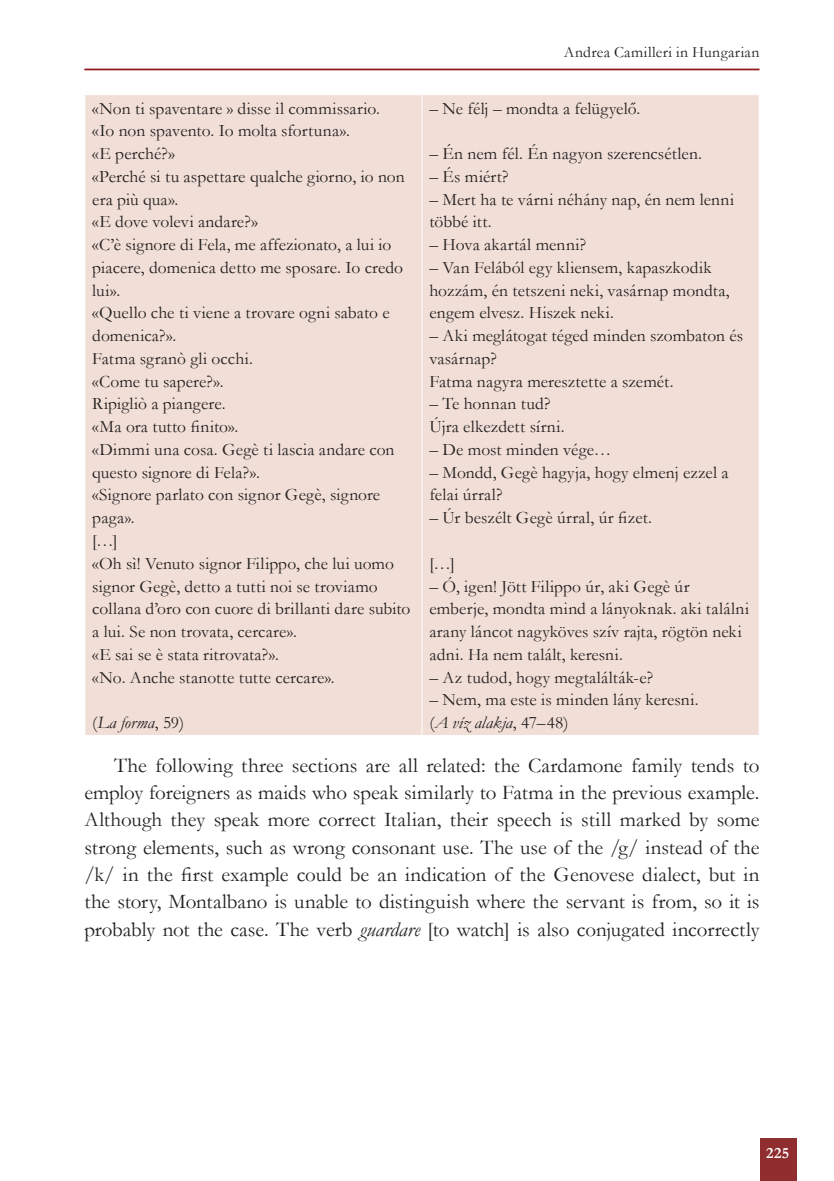
<style>
.page{position:relative;width:834px;height:1181px;background:#fff}
.page>*{position:absolute;margin:0;border:0;box-sizing:border-box;transform-origin:0 0}
.t1{font:21px/27.3px "Garamond";letter-spacing:-.005em;color:#231f20;text-align:justify}
.t2{font:17.5px/22.8px "Garamond";letter-spacing:.005em;color:#231f20}
.t3{font:italic 17.5px "Garamond";letter-spacing:.005em;color:#231f20}
.t4{font:15.75px "Garamond";letter-spacing:.03em;color:#231f20}
.t5{font:700 15.75px "Garamond";color:#fff}
.s1{font-style:italic}
.s2{font-style:normal}
</style>
<div class="page">
<div style="left:759px;top:1137px;width:37px;height:44px;background:#8f2d2f"></div>
<hr style="left:84px;top:69px;width:675px;height:1px;background:#94191c">
<div style="left:85px;top:95px;width:673px;height:640px;background:#f1dfd7"></div>
<hr style="left:421px;top:95px;width:1px;height:640px;background:#fff">
<p class="t4" style="left:563px;top:42px;width:197px">Andrea Camilleri in Hungarian</p>
<p class="t2" style="left:429px;top:96px;width:212px">– Ne félj – mondta a felügyelő.</p>
<p class="t2" style="left:429px;top:142px;width:274px">– Én nem fél. Én nagyon szerencsétlen.</p>
<p class="t2" style="left:429px;top:165px;width:81px">– És miért?</p>
<p class="t2" style="left:429px;top:187px;width:306px">– Mert ha te várni néhány nap, én nem lenni többé itt.</p>
<p class="t2" style="left:429px;top:233px;width:158px">– Hova akartál menni?</p>
<p class="t2" style="left:429px;top:256px;width:302px">– Van Felából egy kliensem, kapaszkodik hozzám, én tetszeni neki, vasárnap mondta, engem elvesz. Hiszek neki.</p>
<p class="t2" style="left:429px;top:324px;width:315px">– Aki meglátogat téged minden szombaton és vasárnap?<br>Fatma nagyra meresztette a szemét.</p>
<p class="t2" style="left:429px;top:392px;width:137px">– Te honnan tud?<br>Újra elkezdett sírni.</p>
<p class="t2" style="left:429px;top:438px;width:183px">– De most minden vége…</p>
<p class="t2" style="left:429px;top:460px;width:300px">– Mondd, Gegè hagyja, hogy elmenj ezzel a felai úrral?</p>
<p class="t2" style="left:429px;top:506px;width:224px">– Úr beszélt Gegè úrral, úr fizet.</p>
<p class="t2" style="left:429px;top:551px;width:27px">[…]</p>
<p class="t2" style="left:429px;top:574px;width:321px">– Ó, igen! Jött Filippo úr, aki Gegè úr emberje, mondta mind a lányoknak. aki találni arany láncot nagyköves szív rajta, rögtön neki adni. Ha nem talált, keresni.</p>
<p class="t2" style="left:429px;top:665px;width:225px">– Az tudod, hogy megtalálták-e?</p>
<p class="t2" style="left:429px;top:688px;width:270px">– Nem, ma este is minden lány keresni. (<span class="s1">A víz alakja</span>, 47–48)</p>
<p class="t1" style="left:84px;top:750px;width:676px;text-indent:30px">The following three sections are all related: the Cardamone family tends to employ foreigners as maids who speak similarly to Fatma in the previous example.<br>Although they speak more correct Italian, their speech is still marked by some strong elements, such as wrong consonant use. The use of the /g/ instead of the /k/ in the first example could be an indication of the Genovese dialect, but in the story, Montalbano is unable to distinguish where the servant is from, so it is probably not the case. The verb <span class="s1">guardare</span> [to watch] is also conjugated incorrectly</p>
<p class="t2" style="left:92px;top:96px;width:320px">«Non ti spaventare » disse il commissario.<br>«Io non spavento. Io molta sfortuna».<br>«E perché?»<br>«Perché si tu aspettare qualche giorno, io non era più qua».<br>«E dove volevi andare?»<br>«C’è signore di Fela, me affezionato, a lui io piacere, domenica detto me sposare. Io credo lui».<br>«Quello che ti viene a trovare ogni sabato e domenica?».<br>Fatma sgranò gli occhi.<br>«Come tu sapere?».<br>Ripigliò a piangere.<br>«Ma ora tutto finito».<br>«Dimmi una cosa. Gegè ti lascia andare con questo signore di Fela?».<br>«Signore parlato con signor Gegè, signore paga».<br>[…]<br>«Oh sì! Venuto signor Filippo, che lui uomo signor Gegè, detto a tutti noi se troviamo collana d’oro con cuore di brillanti dare subito a lui. Se non trovata, cercare».<br>«E sai se è stata ritrovata?».<br>«No. Anche stanotte tutte cercare».</p>
<p class="t3" style="left:92px;top:710px;width:93px"><span class="s2">(</span>La forma<span class="s2">, 59)</span></p>
<p class="t5" style="left:766px;top:1142px;width:25px">225</p>
</div>
